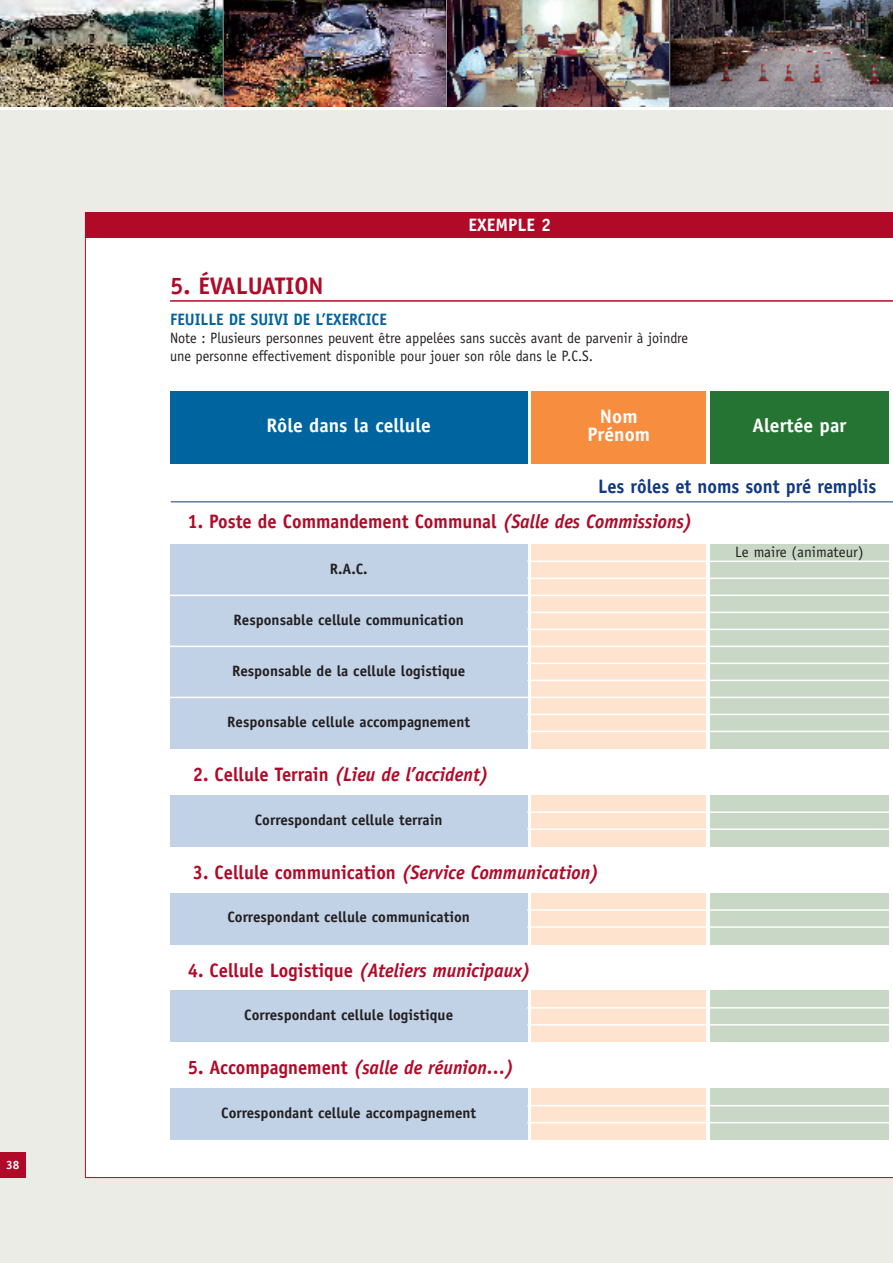
<style>
.page{position:relative;width:893px;height:1263px;background:#fff}
.page>*{position:absolute;margin:0;border:0;box-sizing:border-box;transform-origin:0 0}
.t1{font:700 24px "Officina Sans";color:#b00a28}
.t2{font:italic 700 19.5px "Officina Sans";color:#b00a28;scale:.95 1}
.t3{font:700 19.5px "Officina Sans";color:#b00a28;scale:.95 1}
.t4{font:700 19.5px/18px "Officina Sans";color:#fff;text-align:center}
.t5{font:700 19.5px "Officina Sans";color:#113880;scale:.95 1}
.t6{font:700 18px "Officina Sans";color:#fff}
.t7{font:700 16.5px "Officina Sans";color:#00649e;scale:.95 1}
.t8{font:700 15px "Officina Sans";color:#231f20}
.t9{font:15px/18px "Officina Sans";color:#231f20;scale:.95 1}
.t10{font:15px "Officina Sans";color:#231f20}
.t11{font:700 12px "Officina Sans";color:#fff}
.s1{font-style:italic}
.s2{font-style:normal}
</style>
<div class="page">
<div style="left:0;top:111px;width:893px;height:1152px;background:#ebece6"></div>
<img style="left:0;top:0;width:223px;height:106px">
<img style="left:224px;top:0;width:222px;height:106px">
<img style="left:447px;top:0;width:222px;height:106px">
<img style="left:670px;top:0;width:223px;height:106px">
<hr style="left:223px;top:0;width:1px;height:106px;background:#939598">
<hr style="left:446px;top:0;width:1px;height:106px;background:#939598">
<hr style="left:669px;top:0;width:1px;height:106px;background:#939598">
<div style="left:0;top:1152px;width:26px;height:26px;background:#b00a28"></div>
<div style="left:85px;top:238px;width:808px;height:940px;background:#fff"></div>
<div style="left:85px;top:213px;width:808px;height:25px;background:#b00a28"></div>
<hr style="left:170px;top:300px;width:723px;height:2px;background:#b00a28">
<div style="left:170px;top:544px;width:357px;height:204px;background:#c1d1e6"></div>
<div style="left:170px;top:795px;width:357px;height:51px;background:#c1d1e6"></div>
<div style="left:170px;top:893px;width:357px;height:51px;background:#c1d1e6"></div>
<div style="left:170px;top:991px;width:357px;height:51px;background:#c1d1e6"></div>
<div style="left:531px;top:544px;width:175px;height:204px;background:#fee4cf"></div>
<div style="left:531px;top:795px;width:175px;height:51px;background:#fee4cf"></div>
<div style="left:710px;top:544px;width:179px;height:204px;background:#c9d8c6"></div>
<div style="left:710px;top:795px;width:179px;height:51px;background:#c9d8c6"></div>
<hr style="left:527px;top:561px;width:366px;height:1px;background:#fff">
<hr style="left:527px;top:578px;width:366px;height:1px;background:#fff">
<hr style="left:160px;top:595px;width:733px;height:1px;background:#fff">
<hr style="left:527px;top:612px;width:366px;height:1px;background:#fff">
<hr style="left:527px;top:629px;width:366px;height:1px;background:#fff">
<hr style="left:160px;top:646px;width:733px;height:1px;background:#fff">
<hr style="left:527px;top:663px;width:366px;height:1px;background:#fff">
<hr style="left:527px;top:680px;width:366px;height:1px;background:#fff">
<hr style="left:160px;top:697px;width:733px;height:1px;background:#fff">
<hr style="left:527px;top:811px;width:366px;height:2px;background:#fff">
<hr style="left:527px;top:828px;width:366px;height:2px;background:#fff">
<hr style="left:527px;top:714px;width:366px;height:1px;background:#fff">
<hr style="left:527px;top:731px;width:366px;height:1px;background:#fff">
<hr style="left:171px;top:501px;width:722px;height:1px;background:#113880">
<div style="left:531px;top:893px;width:175px;height:51px;background:#fee4cf"></div>
<div style="left:710px;top:893px;width:179px;height:51px;background:#c9d8c6"></div>
<hr style="left:527px;top:909px;width:366px;height:2px;background:#fff">
<hr style="left:527px;top:926px;width:366px;height:2px;background:#fff">
<div style="left:531px;top:991px;width:175px;height:51px;background:#fee4cf"></div>
<div style="left:710px;top:991px;width:179px;height:51px;background:#c9d8c6"></div>
<hr style="left:527px;top:1007px;width:366px;height:1px;background:#fff">
<hr style="left:527px;top:1024px;width:366px;height:1px;background:#fff">
<div style="left:170px;top:1089px;width:357px;height:51px;background:#c1d1e6"></div>
<div style="left:531px;top:1089px;width:175px;height:51px;background:#fee4cf"></div>
<div style="left:710px;top:1089px;width:179px;height:51px;background:#c9d8c6"></div>
<hr style="left:527px;top:1105px;width:366px;height:1px;background:#fff">
<hr style="left:527px;top:1122px;width:366px;height:1px;background:#fff">
<div style="left:170px;top:391px;width:357px;height:72px;background:#00649e"></div>
<div style="left:531px;top:391px;width:175px;height:72px;background:#f68d3f"></div>
<div style="left:710px;top:391px;width:179px;height:72px;background:#267434"></div>
<p class="t11" style="left:6px;top:1160px;width:15px">38</p>
<p class="t6" style="left:469px;top:218px;width:84px">EXEMPLE 2</p>
<h1 class="t1" style="left:170px;top:277px;width:155px">5. ÉVALUATION</h1>
<p class="t7" style="left:170px;top:313px;width:230px">FEUILLE DE SUIVI DE L’EXERCICE</p>
<p class="t9" style="left:170px;top:330px;width:547px">Note : Plusieurs personnes peuvent être appelées sans succès avant de parvenir à joindre une personne effectivement disponible pour jouer son rôle dans le P.C.S.</p>
<h2 class="t4" style="left:266px;top:418px;width:166px">Rôle dans la cellule</h2>
<h2 class="t4" style="left:587px;top:409px;width:64px">Nom<br>Prénom</h2>
<h2 class="t4" style="left:753px;top:418px;width:95px">Alertée par</h2>
<h2 class="t5" style="left:598px;top:479px;width:295px">Les rôles et noms sont pré remplis</h2>
<h2 class="t3" style="left:187px;top:514px;width:533px">1. Poste de Commandement Communal <span class="s1">(Salle des Commissions)</span></h2>
<p class="t8" style="left:330px;top:563px;width:40px">R.A.C.</p>
<p class="t8" style="left:234px;top:614px;width:232px">Responsable cellule communication</p>
<p class="t8" style="left:232px;top:665px;width:235px">Responsable de la cellule logistique</p>
<p class="t8" style="left:227px;top:716px;width:244px">Responsable cellule accompagnement</p>
<h2 class="t2" style="left:193px;top:767px;width:313px"><span class="s2">2. Cellule Terrain</span> (Lieu de l’accident)</h2>
<p class="t8" style="left:255px;top:814px;width:189px">Correspondant cellule terrain</p>
<h2 class="t3" style="left:193px;top:865px;width:429px">3. Cellule communication <span class="s1">(Service Communication)</span></h2>
<p class="t8" style="left:227px;top:912px;width:244px">Correspondant cellule communication</p>
<h2 class="t2" style="left:188px;top:963px;width:362px"><span class="s2">4. Cellule Logistique</span> (Ateliers municipaux)</h2>
<p class="t8" style="left:244px;top:1009px;width:210px">Correspondant cellule logistique</p>
<h2 class="t2" style="left:188px;top:1060px;width:345px"><span class="s2">5. Accompagnement</span> (salle de réunion…)</h2>
<p class="t8" style="left:221px;top:1107px;width:256px">Correspondant cellule accompagnement</p>
<p class="t10" style="left:735px;top:546px;width:130px">Le maire (animateur)</p>
</div>
